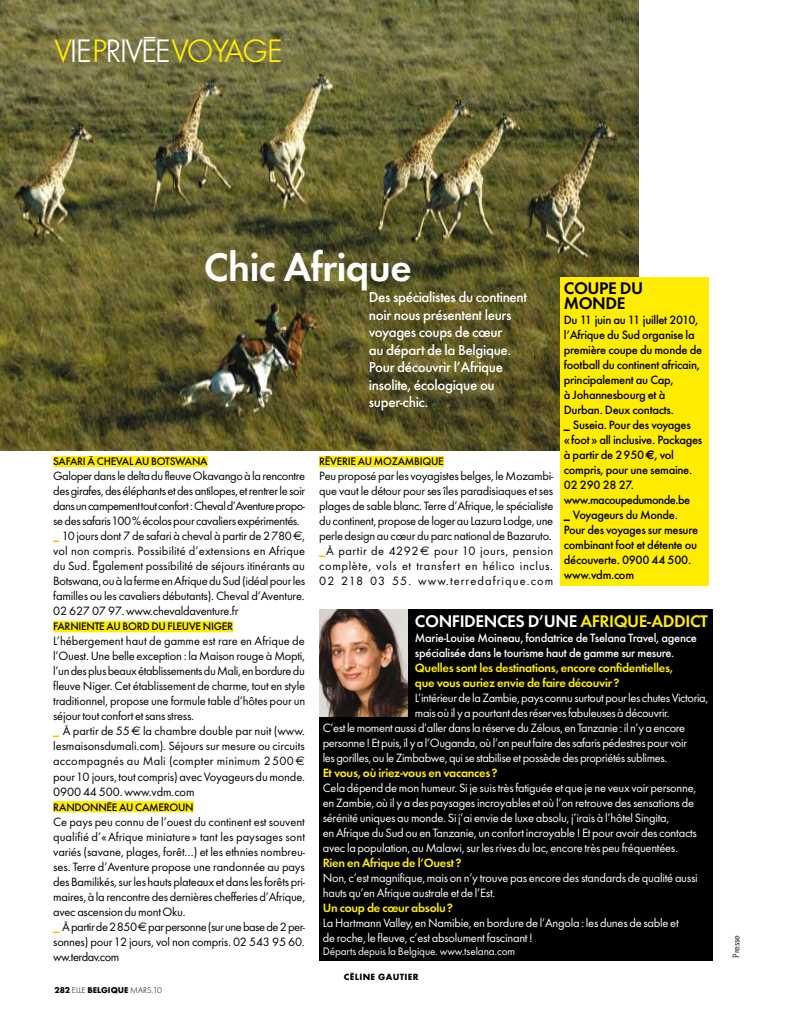
<style>
.page{position:relative;width:798px;height:1030px;background:#fff}
.page>*{position:absolute;margin:0;border:0;box-sizing:border-box;transform-origin:0 0}
.t1{font:600 41.25px "Elle Gabor";letter-spacing:-.015em;color:#fff}
.t2{font:33.75px "Elle Gabor Text";letter-spacing:-.05em;color:#ffec00}
.t3{font:600 17.5px "Elle Gabor";color:#fff}
.t4{font:600 17.5px "Elle Gabor";letter-spacing:-.025em;color:#ffec00}
.t5{font:600 17.5px/15px "Elle Gabor";letter-spacing:-.025em;color:#000}
.t6{font:500 15px/17.5px "Elle Gabor";letter-spacing:-.025em;color:#fff}
.t7{font:12.5px/15px "Elle Gabor";letter-spacing:-.02em;color:#000}
.t8{font:12.5px/15px "Elle Gabor";letter-spacing:-.02em;color:#fff}
.t9{font:500 12.5px/15px "Elle Gabor";letter-spacing:-.025em;color:#000}
.t10{font:600 12.5px/15px "Elle Gabor";letter-spacing:-.025em;color:#ffec00}
.t11{font:500 12.5px/15px "Elle Gabor";letter-spacing:-.025em;color:#fff}
.t12{font:500 11.25px "Elle Gabor";letter-spacing:-.025em;color:#000}
.t13{font:11.25px "Elle Gabor";letter-spacing:-.01em;color:#fff}
.t14{font:10px "Elle Gabor Text";letter-spacing:-.01em;color:#000}
.t15{font:700 9.38px "Elle Gabor";letter-spacing:.035em;color:#000}
.t16{font:700 8.75px "Elle Gabor";color:#000}
.s1{color:#fff}
.s2{font-weight:900}
.s3{font-family:"Euro Sans";font-weight:700}
.s4{font-weight:900;color:#fcc300}
.s5{font-family:"Euro Sans"}
.s6{font-weight:300}
</style>
<div class="page">
<img style="left:0;top:0;width:638px;height:450px">
<div style="left:53px;top:456px;width:154px;height:11px;background:#ffec00"></div>
<div style="left:53px;top:621px;width:180px;height:11px;background:#ffec00"></div>
<div style="left:53px;top:801px;width:141px;height:11px;background:#ffec00"></div>
<div style="left:319px;top:456px;width:125px;height:11px;background:#ffec00"></div>
<div style="left:560px;top:277px;width:149px;height:308px;background:#ffec00"></div>
<div style="left:319px;top:609px;width:393px;height:351px;background:#000"></div>
<img style="left:319px;top:609px;width:88px;height:107px">
<h2 class="t2" style="left:54px;top:32px;width:229px">V<span class="s1">IE</span> P<span class="s1">RIVÉE</span>VOYAGE</h2>
<h1 class="t1" style="left:204px;top:243px;width:209px">Chic Afrique</h1>
<p class="t6" style="left:369px;top:288px;width:160px">Des spécialistes du continent noir nous présentent leurs voyages coups de cœur<br>au départ de la Belgique.<br>Pour découvrir l’Afrique insolite, écologique ou super-chic.</p>
<h3 class="t5" style="left:563px;top:280px;width:81px">COUPE DU<br>MONDE</h3>
<p class="t9" style="left:563px;top:312px;width:140px">Du 11 juin au 11 juillet 2010, l’Afrique du Sud organise la première coupe du monde de football du continent africain, principalement au Cap,<br>à Johannesbourg et à<br>Durban. Deux contacts.<br><span class="s2">_</span> Suseia. Pour des voyages «foot» all inclusive. Packages à partir de 2950<span class="s3">e</span>, vol compris, pour une semaine.<br>02 290 28 27. www.macoupedumonde.be<br><span class="s2">_</span> Voyageurs du Monde.<br>Pour des voyages sur mesure combinant foot et détente ou découverte. 0900 44 500. www.vdm.com</p>
<p class="t12" style="left:53px;top:455px;width:156px">SAFARI À CHEVAL AU BOTSWANA</p>
<p class="t7" style="left:53px;top:468px;width:253px">Galoper dans le delta du fleuve Okavango à la rencontre des girafes, des éléphants et des antilopes, et rentrer le soir dans un campement tout confort: Cheval d’Aventure propo&shy;se des safaris 100% écolos pour cavaliers expérimentés. <span class="s4">_</span> 10 jours dont 7 de safari à cheval à partir de 2780<span class="s5">E</span>, vol non compris. Possibilité d’extensions en Afrique du Sud. Ègalement possibilité de séjours itinérants au Botswana, ou à la ferme en Afrique du Sud (idéal pour les familles ou les cavaliers débutants). Cheval d’Aventure.<br>02 627 07 97. www.chevaldaventure.fr</p>
<p class="t12" style="left:53px;top:620px;width:181px">FARNIENTE AU BORD DU FLEUVE NIGER</p>
<p class="t7" style="left:53px;top:633px;width:253px">L’hébergement haut de gamme est rare en Afrique de l’Ouest. Une belle exception: la Maison rouge à Mopti, l’un des plus beaux établissements du Mali, en bordure du fleuve Niger. Cet établissement de charme, tout en style traditionnel, propose une formule table d’hôtes pour un séjour tout confort et sans stress.<br><span class="s4">_</span> À partir de 55<span class="s5">E</span> la chambre double par nuit (www. lesmaisonsdumali.com). Séjours sur mesure ou circuits accompagnés au Mali (compter minimum 2500<span class="s5">E </span>pour 10 jours, tout compris) avec Voyageurs du monde.<br>0900 44 500. www.vdm.com</p>
<p class="t12" style="left:53px;top:800px;width:142px">RANDONNèE AU CAMEROUN</p>
<p class="t7" style="left:53px;top:813px;width:253px">Ce pays peu connu de l’ouest du continent est souvent qualifié d’«Afrique miniature» tant les paysages sont variés (savane, plages, forêt…) et les ethnies nombreu&shy;ses. Terre d’Aventure propose une randonnée au pays des Bamilikés, sur les hauts plateaux et dans les forêts pri&shy;maires, à la rencontre des dernières chefferies d’Afrique, avec ascension du mont Oku.<br><span class="s4">_</span> À partir de 2850<span class="s5">E</span> par personne (sur une base de 2 per&shy;sonnes) pour 12 jours, vol non compris. 02 543 95 60. ww.terdav.com</p>
<p class="t12" style="left:319px;top:455px;width:18px">rêverie</p>
<p class="t12" style="left:358px;top:455px;width:87px">au MOZAMBIQUE</p>
<p class="t7" style="left:319px;top:468px;width:235px">Peu proposé par les voyagistes belges, le Mozambi&shy;que vaut le détour pour ses îles paradisiaques et ses plages de sable blanc. Terre d’Afrique, le spécialiste du continent, propose de loger au Lazura Lodge, une perle design au cœur du parc national de Bazaruto. <span class="s4">_</span>À partir de 4292<span class="s5">E</span> pour 10 jours, pension complète, vols et transfert en hélico inclus.<br>02 218 03 55. www.terredafrique.com</p>
<h3 class="t3" style="left:415px;top:610px;width:13px">con</h3>
<h3 class="t3" style="left:452px;top:610px;width:24px">fidence</h3>
<h3 class="t3" style="left:515px;top:610px;width:40px">s d’une</h3>
<h3 class="t4" style="left:580px;top:610px;width:84px">afrique-add</h3>
<h3 class="t4" style="left:685px;top:610px;width:24px">ict</h3>
<p class="t11" style="left:415px;top:629px;width:283px">Marie-Louise Moineau, fondatrice de Tselana Travel, agence spécialisée dans le tourisme haut de gamme sur mesure.</p>
<p class="t10" style="left:415px;top:659px;width:259px">Quelles sont les destinations, encore confidentielles, que vous auriez envie de faire découvir?</p>
<p class="t8" style="left:415px;top:690px;width:295px">L’intérieur de la Zambie, pays connu surtout pour les chutes Victoria,</p>
<p class="t8" style="left:415px;top:705px;width:256px">mais où il y a pourtant des réserves fabuleuses à découvrir.</p>
<p class="t8" style="left:322px;top:720px;width:364px">C’est le moment aussi d’aller dans la réserve du Zélous, en Tanzanie: il n’y a encore</p>
<p class="t8" style="left:322px;top:735px;width:365px">personne! Et puis, il y a l’Ouganda, où l’on peut faire des safaris pédestres pour voir</p>
<p class="t8" style="left:322px;top:750px;width:346px">les gorilles, ou le Zimbabwe, qui se stabilise et possède des propriétés sublimes.</p>
<p class="t10" style="left:322px;top:764px;width:176px">Et vous, où iriez-vous en vacances?</p>
<p class="t8" style="left:322px;top:780px;width:375px">Cela dépend de mon humeur. Si je suis très fatiguée et que je ne veux voir personne, en Zambie, où il y a des paysages incroyables et où l’on retrouve des sensations de sérénité uniques au monde. Si j’ai envie de luxe absolu, j’irais à l’hôtel Singita,<br>en Afrique du Sud ou en Tanzanie, un confort incroyable! Et pour avoir des contacts avec la population, au Malawi, sur les rives du lac, encore très peu fréquentées.</p>
<p class="t10" style="left:322px;top:854px;width:140px">Rien en Afrique de l’Ouest?</p>
<p class="t8" style="left:322px;top:870px;width:376px">Non, c’est magnifique, mais on n’y trouve pas encore des standards de qualité aussi hauts qu’en Afrique australe et de l’Est.</p>
<p class="t10" style="left:322px;top:899px;width:132px">Un coup de cœur absolu?</p>
<p class="t8" style="left:322px;top:915px;width:357px">La Hartmann Valley, en Namibie, en bordure de l’Angola: les dunes de sable et de roche, le fleuve, c’est absolument fascinant!</p>
<p class="t13" style="left:322px;top:944px;width:194px">Départs depuis la Belgique. www.tselana.com</p>
<p class="t14" style="left:730px;top:957px;width:25px;rotate:-90deg">Presse</p>
<p class="t16" style="left:54px;top:985px;width:109px">282 <span class="s6">ELLE</span> BELGIQUE <span class="s6">MARS.10</span></p>
<p class="t15" style="left:344px;top:970px;width:76px">CÉLI NE GAUTIER</p>
</div>
